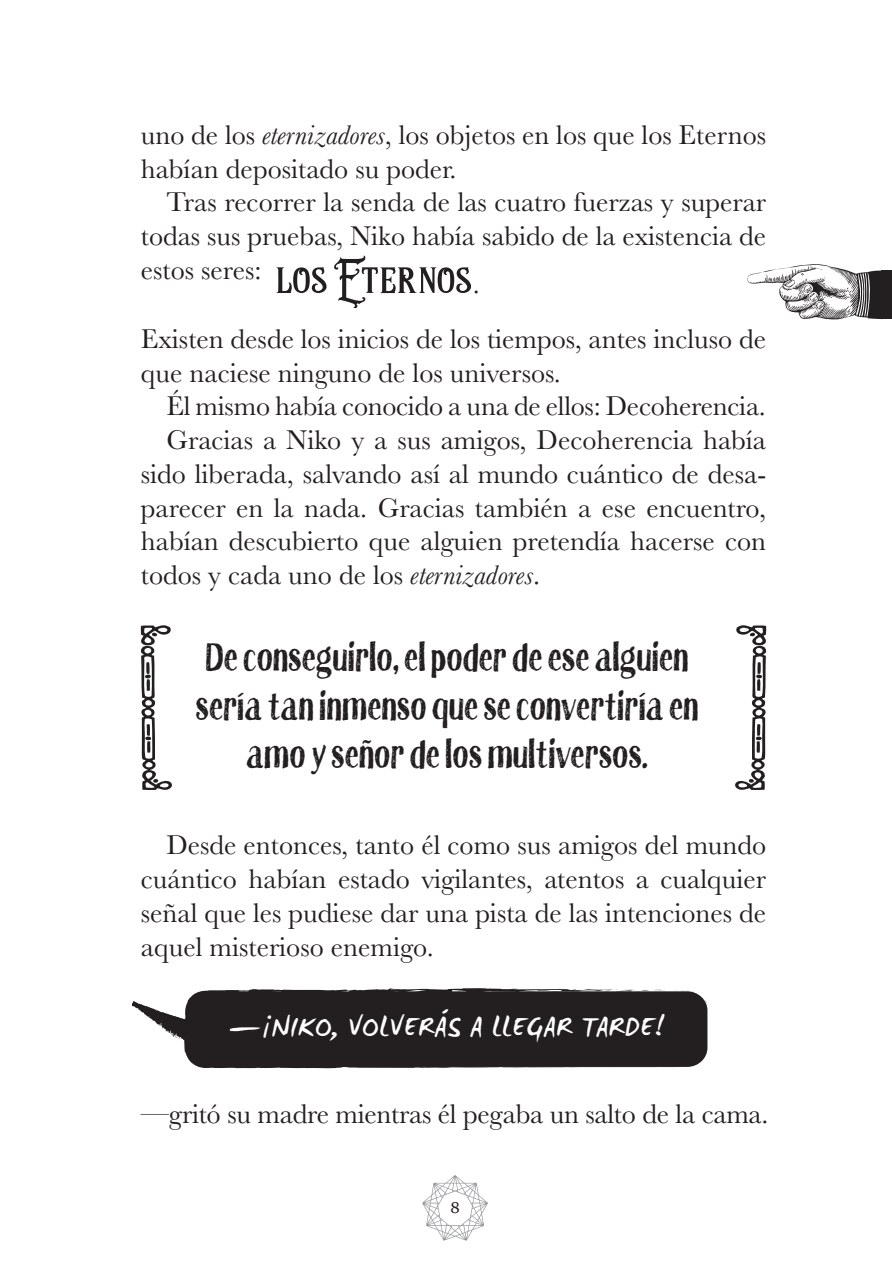
<style>
.page{position:relative;width:892px;height:1287px;background:#fff}
.page>*{position:absolute;margin:0;border:0;box-sizing:border-box;transform-origin:0 0}
.Baskerville_en_negro{font:74.25px "Java Heritages";letter-spacing:-.01em;color:#231f20}
.Baskerville_en_negro-2{font:40.5px/48.6px "True Sketch";color:#231f20;text-align:center}
.Baskerville_en_negro-3{font:30.38px "WC Mano Negra Bta";color:#fff}
.Baskerville_en_negro-4{font:28.12px/33.8px "Baskerville";color:#231f20;text-align:justify}
.t1{font:15.75px "Georgia";color:#231f20}
.s1{font-style:italic}
</style>
<div class="page">
<svg style="left:422px;top:1175px;width:66px;height:65px"></svg>
<svg style="left:747px;top:264px;width:134px;height:55px"></svg>
<div style="left:881px;top:270px;width:11px;height:49px;background:#231f20"></div>
<div style="left:186px;top:991px;width:521px;height:75px;background:#231f20;border-radius:20px"></div>
<svg style="left:702px;top:997px;width:5px;height:7px"></svg>
<svg style="left:132px;top:988px;width:562px;height:80px"></svg>
<svg style="left:140px;top:625px;width:32px;height:165px"></svg>
<svg style="left:735px;top:625px;width:32px;height:165px"></svg>
<p class="Baskerville_en_negro-4" style="left:141px;top:118px;width:627px">uno de los <span class="s1">eternizadores</span>, los objetos en los que los Eternos habían depositado su poder.</p>
<p class="Baskerville_en_negro-4" style="left:141px;top:186px;width:627px;text-indent:26px">Tras recorrer la senda de las cuatro fuerzas y superar todas sus pruebas, Niko había sabido de la existencia de estos seres:</p>
<p class="Baskerville_en_negro" style="left:276px;top:242px;width:198px">los Eternos</p>
<p class="Baskerville_en_negro-4" style="left:473px;top:267px;width:9px">.</p>
<p class="Baskerville_en_negro-4" style="left:141px;top:322px;width:627px">Existen desde los inicios de los tiempos, antes incluso de que naciese ninguno de los universos.</p>
<p class="Baskerville_en_negro-4" style="left:166px;top:389px;width:601px">Él mismo había conocido a una de ellos: Decoherencia.</p>
<p class="Baskerville_en_negro-4" style="left:141px;top:423px;width:627px;text-indent:26px">Gracias a Niko y a sus amigos, Decoherencia había sido liberada, salvando así al mundo cuántico de desa&shy;parecer en la nada. Gracias también a ese encuentro, habían descubierto que alguien pretendía hacerse con todos y cada uno de los <span class="s1">eternizadores</span>.</p>
<p class="Baskerville_en_negro-2" style="left:196px;top:633px;width:504px">De conseguirlo, el poder de ese alguien sería tan inmenso que se convertiría en amo y señor de los multiversos.</p>
<p class="Baskerville_en_negro-4" style="left:141px;top:828px;width:627px;text-indent:26px">Desde entonces, tanto él como sus amigos del mundo cuántico habían estado vigilantes, atentos a cualquier señal que les pudiese dar una pista de las intenciones de aquel misterioso enemigo.</p>
<p class="Baskerville_en_negro-3" style="left:229px;top:1006px;width:437px">—¡NIKO, VOLVERÁS A LLEGAR TARDE!</p>
<p class="Baskerville_en_negro-4" style="left:141px;top:1096px;width:629px">—gritó su madre mientras él pegaba un salto de la cama.</p>
<p class="t1" style="left:450px;top:1197px;width:11px">8</p>
</div>
